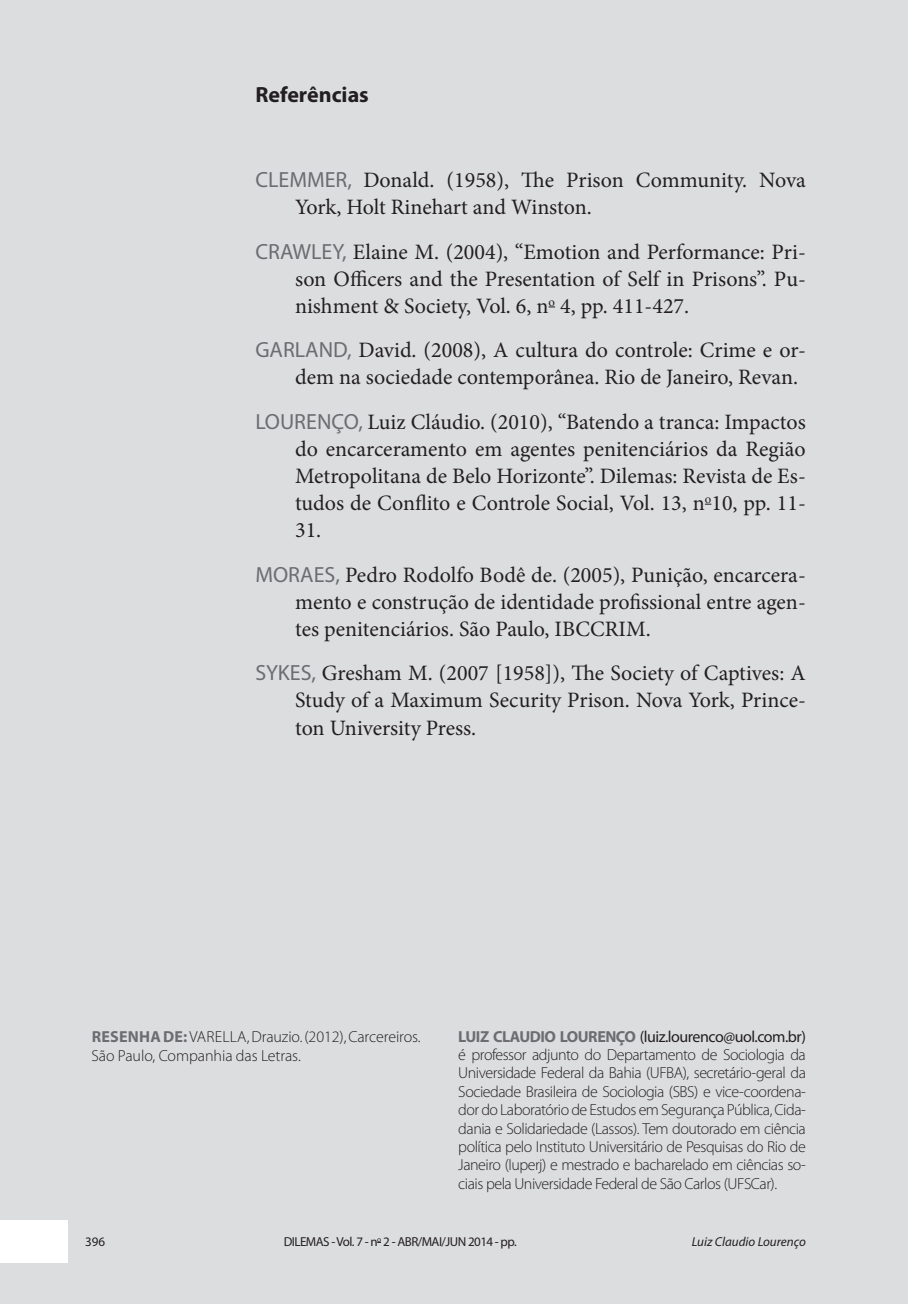
<style>
.page{position:relative;width:908px;height:1304px;background:#fff}
.page>*{position:absolute;margin:0;border:0;box-sizing:border-box;transform-origin:0 0}
.referencias{font:22px/27.2px "Minion Pro";color:#231f20;text-align:justify}
.sub{font:700 22px "Myriad Pro";color:#231f20}
.texto{font:300 16px/18.4px "Myriad Pro";letter-spacing:-.02em;color:#231f20}
.t1{font:13px "Myriad Pro";letter-spacing:-.04em;color:#231f20}
.t2{font:italic 13px "Myriad Pro";color:#231f20}
.s1{font-family:"Myriad Pro";color:#6c6d70}
.s2{font-weight:700;color:#6c6d70}
.s3{font-weight:400}
</style>
<div class="page">
<div style="left:0;top:0;width:907px;height:1304px;background:#dcdddf"></div>
<div style="left:0;top:1220px;width:68px;height:43px;background:#fff"></div>
<p class="sub" style="left:255px;top:80px;width:115px">Referências</p>
<p class="referencias" style="left:295px;top:167px;width:512px;text-indent:-40px"><span class="s1">CLEMMER,</span> Donald. (1958), The Prison Community. Nova<br>York, Holt Rinehart and Winston.</p>
<p class="referencias" style="left:295px;top:238px;width:512px;text-indent:-40px"><span class="s1">CRAWLEY,</span> Elaine M. (2004), “Emotion and Performance: Pri&shy;son Officers and the Presentation of Self in Prisons”. Pu&shy;nishment &amp; Society, Vol. 6, n<sup>o</sup> 4, pp. 411-427.</p>
<p class="referencias" style="left:295px;top:337px;width:512px;text-indent:-40px"><span class="s1">GARLAND,</span> David. (2008), A cultura do controle: Crime e or&shy;dem na sociedade contemporânea. Rio de Janeiro, Revan.</p>
<p class="referencias" style="left:295px;top:408px;width:512px;text-indent:-40px"><span class="s1">LOURENÇO,</span> Luiz Cláudio. (2010), “Batendo a tranca: Impactos do encarceramento em agentes penitenciários da Região Metropolitana de Belo Horizonte”. Dilemas: Revista de Es&shy;tudos de Conflito e Controle Social, Vol. 13, n<sup>o</sup>10, pp. 11- 31.</p>
<p class="referencias" style="left:295px;top:561px;width:512px;text-indent:-40px"><span class="s1">MORAES,</span> Pedro Rodolfo Bodê de. (2005), Punição, encarcera&shy;mento e construção de identidade profissional entre agen&shy;tes penitenciários. São Paulo, IBCCRIM.</p>
<p class="referencias" style="left:295px;top:660px;width:512px;text-indent:-40px"><span class="s1">SYKES,</span> Gresham M. (2007 [1958]), The Society of Captives: A Study of a Maximum Security Prison. Nova York, Prince&shy;ton University Press.</p>
<p class="texto" style="left:91px;top:1027px;width:330px"><span class="s2">RESENHA DE:</span>VARELLA, Drauzio. (2012), Carcereiros.<br>São Paulo, Companhia das Letras.</p>
<p class="texto" style="left:458px;top:1027px;width:349px;text-align:justify"><span class="s2">LUIZ CLAUDIO LOURENÇO</span> <span class="s3">(luiz.lourenco@uol.com.br) </span>é professor adjunto do Departamento de Sociologia da Universidade Federal da Bahia (UFBA), secretário-geral da Sociedade Brasileira de Sociologia (SBS) e vice-coordena&shy;dor do Laboratório de Estudos em Segurança Pública, Cida&shy;dania e Solidariedade (Lassos). Tem doutorado em ciência política pelo Instituto Universitário de Pesquisas do Rio de Janeiro (Iuperj) e mestrado e bacharelado em ciências so&shy;ciais pela Universidade Federal de São Carlos (UFSCar).</p>
<p class="t1" style="left:85px;top:1234px;width:22px">396</p>
<p class="t1" style="left:283px;top:1234px;width:234px">DILEMAS - Vol. 7 - n<sup>o</sup> 2 - ABR/MAI/JUN 2014 - pp.</p>
<p class="t2" style="left:691px;top:1234px;width:116px">Luiz Claudio Lourenço</p>
</div>
